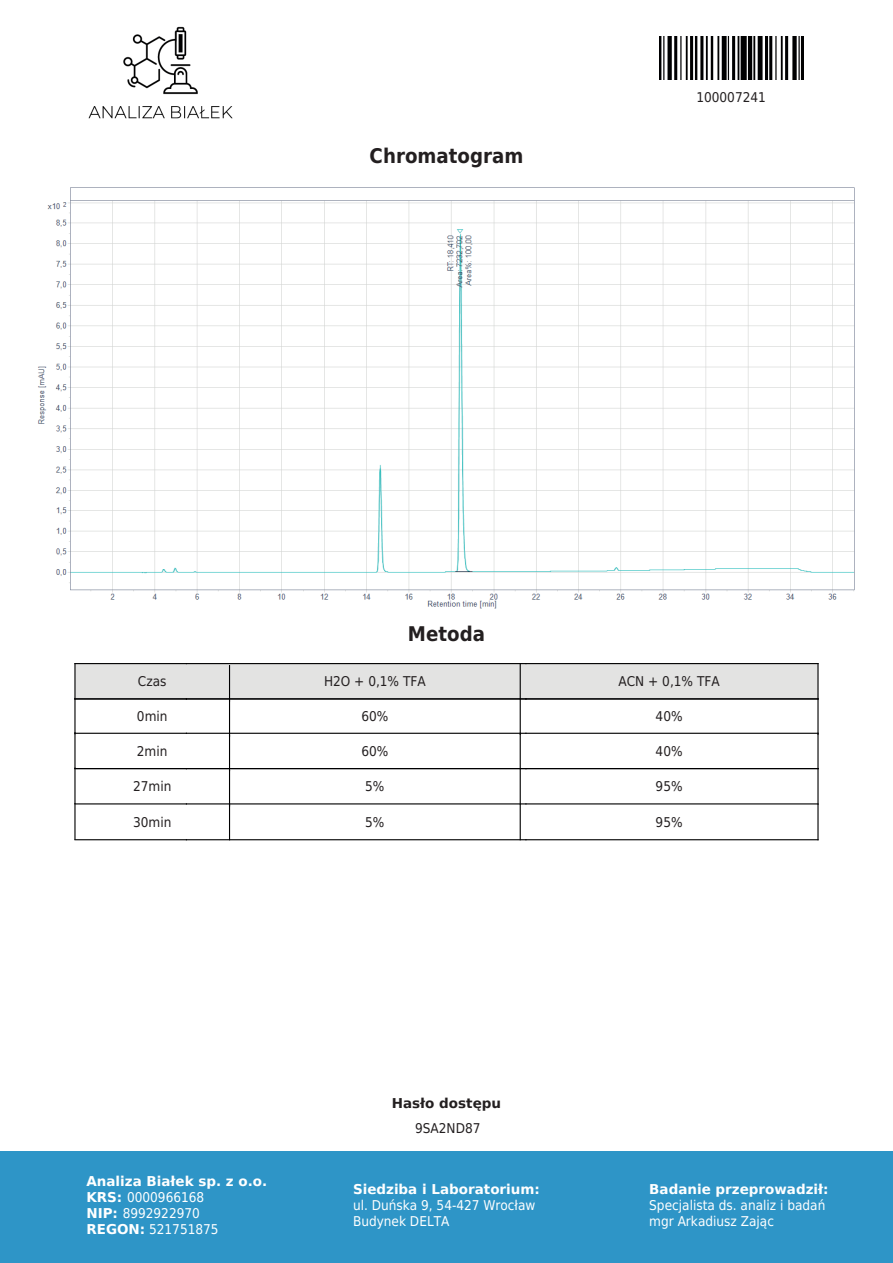
<style>
.page{position:relative;width:893px;height:1263px;background:#fff}
.page>*{position:absolute;margin:0;border:0;box-sizing:border-box;transform-origin:0 0}
.t1{font:700 20.25px "DejaVu Sans Condensed";color:#231f20}
.t2{font:13.5px/16.2px "DejaVu Sans Condensed";color:#fff}
.t3{font:13.5px "DejaVu Sans Condensed";color:#231f20}
.t4{font:700 13.5px "DejaVu Sans";color:#fff}
.t5{font:700 13.5px "DejaVu Sans";color:#231f20}
.s1{font-family:"DejaVu Sans";font-weight:700}
</style>
<div class="page">
<img style="left:88px;top:26px;width:145px;height:93px">
<div style="left:0;top:1151px;width:893px;height:112px;background:#2e95c7"></div>
<hr style="left:74px;top:698px;width:2px;height:36px;background:#000001">
<hr style="left:74px;top:733px;width:2px;height:35px;background:#000001">
<hr style="left:74px;top:768px;width:2px;height:35px;background:#000001">
<div style="left:75px;top:664px;width:111px;height:35px;background:#e3e3e2"></div>
<div style="left:186px;top:664px;width:340px;height:35px;background:#e3e3e2"></div>
<div style="left:526px;top:664px;width:292px;height:35px;background:#e3e3e2"></div>
<hr style="left:75px;top:663px;width:111px;height:1px;background:#000001">
<hr style="left:75px;top:698px;width:111px;height:1px;background:#000001">
<hr style="left:229px;top:666px;width:1px;height:35px;background:#000001">
<hr style="left:186px;top:663px;width:340px;height:1px;background:#000001">
<hr style="left:186px;top:698px;width:340px;height:1px;background:#000001">
<hr style="left:520px;top:664px;width:1px;height:35px;background:#000001">
<hr style="left:817px;top:664px;width:2px;height:35px;background:#000001">
<hr style="left:526px;top:663px;width:292px;height:1px;background:#000001">
<hr style="left:526px;top:698px;width:292px;height:1px;background:#000001">
<hr style="left:75px;top:733px;width:111px;height:1px;background:#000001">
<hr style="left:229px;top:701px;width:1px;height:35px;background:#000001">
<hr style="left:186px;top:733px;width:340px;height:1px;background:#000001">
<hr style="left:520px;top:699px;width:1px;height:35px;background:#000001">
<hr style="left:817px;top:699px;width:2px;height:35px;background:#000001">
<hr style="left:75px;top:768px;width:111px;height:1px;background:#000001">
<hr style="left:229px;top:735px;width:1px;height:36px;background:#000001">
<hr style="left:186px;top:768px;width:340px;height:1px;background:#000001">
<hr style="left:520px;top:733px;width:1px;height:36px;background:#000001">
<hr style="left:817px;top:733px;width:2px;height:36px;background:#000001">
<hr style="left:526px;top:733px;width:292px;height:1px;background:#000001">
<hr style="left:526px;top:768px;width:292px;height:1px;background:#000001">
<hr style="left:75px;top:803px;width:111px;height:1px;background:#000001">
<hr style="left:229px;top:771px;width:1px;height:35px;background:#000001">
<hr style="left:186px;top:803px;width:340px;height:1px;background:#000001">
<hr style="left:520px;top:769px;width:1px;height:35px;background:#000001">
<hr style="left:526px;top:803px;width:292px;height:1px;background:#000001">
<hr style="left:817px;top:769px;width:2px;height:35px;background:#000001">
<hr style="left:74px;top:664px;width:2px;height:35px;background:#000001">
<hr style="left:74px;top:804px;width:2px;height:35px;background:#000001">
<hr style="left:75px;top:839px;width:111px;height:1px;background:#000001">
<hr style="left:229px;top:804px;width:1px;height:36px;background:#000001">
<hr style="left:186px;top:839px;width:340px;height:1px;background:#000001">
<hr style="left:520px;top:804px;width:1px;height:36px;background:#000001">
<hr style="left:526px;top:839px;width:292px;height:1px;background:#000001">
<hr style="left:817px;top:804px;width:2px;height:36px;background:#000001">
<img style="left:659px;top:36px;width:144px;height:44px">
<img style="left:37px;top:187px;width:818px;height:421px">
<h1 class="t1" style="left:370px;top:139px;width:155px">Chromatogram</h1>
<p class="t3" style="left:696px;top:86px;width:71px">100007241</p>
<h1 class="t1" style="left:408px;top:618px;width:79px">Metoda</h1>
<p class="t3" style="left:138px;top:669px;width:30px">Czas</p>
<p class="t3" style="left:324px;top:669px;width:103px">H2O + 0,1% TFA</p>
<p class="t3" style="left:618px;top:669px;width:103px">ACN + 0,1% TFA</p>
<p class="t3" style="left:137px;top:705px;width:32px">0min</p>
<p class="t3" style="left:361px;top:705px;width:28px">60%</p>
<p class="t3" style="left:656px;top:705px;width:28px">40%</p>
<p class="t3" style="left:137px;top:739px;width:32px">2min</p>
<p class="t3" style="left:361px;top:739px;width:28px">60%</p>
<p class="t3" style="left:656px;top:739px;width:28px">40%</p>
<p class="t3" style="left:133px;top:774px;width:40px">27min</p>
<p class="t3" style="left:365px;top:774px;width:21px">5%</p>
<p class="t3" style="left:656px;top:774px;width:28px">95%</p>
<p class="t3" style="left:133px;top:810px;width:40px">30min</p>
<p class="t3" style="left:365px;top:810px;width:21px">5%</p>
<p class="t3" style="left:656px;top:810px;width:28px">95%</p>
<p class="t5" style="left:392px;top:1092px;width:111px">Hasło dostępu</p>
<p class="t4" style="left:86px;top:1170px;width:182px">Analiza Białek sp. z o.o.</p>
<p class="t2" style="left:86px;top:1188px;width:134px"><span class="s1">KRS:</span> 0000966168<br><span class="s1">NIP:</span> 8992922970<br><span class="s1">REGON:</span> 521751875</p>
<p class="t3" style="left:415px;top:1116px;width:67px">9SA2ND87</p>
<p class="t4" style="left:353px;top:1178px;width:188px">Siedziba i Laboratorium:</p>
<p class="t2" style="left:353px;top:1196px;width:184px">ul. Duńska 9, 54-427 Wrocław<br>Budynek DELTA</p>
<p class="t4" style="left:649px;top:1178px;width:181px">Badanie przeprowadził:</p>
<p class="t2" style="left:649px;top:1196px;width:178px">Specjalista ds. analiz i badań mgr Arkadiusz Zając</p>
</div>
